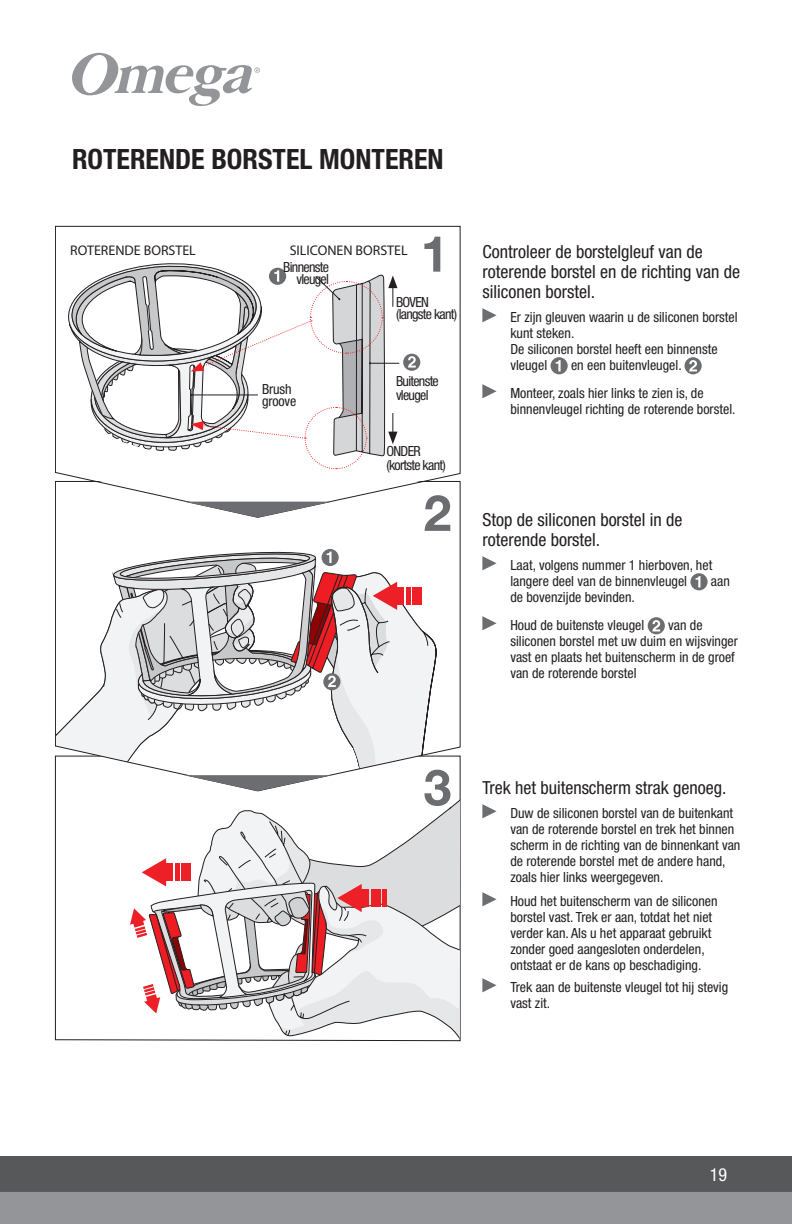
<style>
.page{position:relative;width:792px;height:1224px;background:#fff}
.page>*{position:absolute;margin:0;border:0;box-sizing:border-box;transform-origin:0 0}
.t1{font:700 condensed 28px "Helvetica Neue";color:#231f20}
.t2{font:condensed 18px/20px "Helvetica Neue LT Std";color:#231f20}
.t3{font:condensed 18px "Helvetica Neue LT Std";color:#fff}
.t4{font:condensed 14px/16px "Helvetica Neue LT Std";color:#231f20}
.t5{font:condensed 14px/14px "Helvetica Neue LT Std";letter-spacing:-.05em;color:#231f20}
.t6{font:14px "Myriad Pro";color:#231f20}
</style>
<div class="page">
<svg style="left:55px;top:226px;width:405px;height:292px"></svg>
<svg style="left:424px;top:237px;width:16px;height:35px"></svg>
<div style="left:403px;top:354px;width:17px;height:17px;background:#6c6d70;border-radius:50%"></div>
<svg style="left:408px;top:356px;width:8px;height:12px"></svg>
<svg style="left:67px;top:263px;width:332px;height:207px"></svg>
<svg style="left:184px;top:502px;width:148px;height:16px"></svg>
<svg style="left:55px;top:546px;width:405px;height:495px"></svg>
<svg style="left:72px;top:53px;width:188px;height:53px"></svg>
<div style="left:0;top:1156px;width:792px;height:36px;background:#57585a"></div>
<div style="left:0;top:1192px;width:792px;height:32px;background:#939598"></div>
<svg style="left:482px;top:308px;width:15px;height:14px"></svg>
<div style="left:551px;top:357px;width:17px;height:17px;background:#6c6d70;border-radius:50%"></div>
<svg style="left:556px;top:360px;width:5px;height:11px"></svg>
<svg style="left:685px;top:357px;width:17px;height:17px"></svg>
<svg style="left:689px;top:360px;width:8px;height:11px"></svg>
<svg style="left:482px;top:384px;width:15px;height:14px"></svg>
<svg style="left:482px;top:556px;width:15px;height:14px"></svg>
<svg style="left:690px;top:573px;width:18px;height:17px"></svg>
<svg style="left:696px;top:576px;width:4px;height:11px"></svg>
<svg style="left:482px;top:616px;width:15px;height:14px"></svg>
<svg style="left:648px;top:617px;width:17px;height:17px"></svg>
<svg style="left:652px;top:620px;width:8px;height:11px"></svg>
<svg style="left:482px;top:804px;width:15px;height:14px"></svg>
<svg style="left:482px;top:892px;width:15px;height:14px"></svg>
<svg style="left:482px;top:978px;width:15px;height:14px"></svg>
<p class="t1" style="left:72px;top:136px;width:373px">ROTERENDE BORSTEL MONTEREN</p>
<p class="t6" style="left:70px;top:242px;width:127px">ROTERENDE BORSTEL</p>
<p class="t6" style="left:290px;top:242px;width:120px">SILICONEN BORSTEL</p>
<p class="t5" style="left:283px;top:260px;width:47px;line-height:12px;text-align:right">Binnenste vleugel</p>
<p class="t4" style="left:396px;top:294px;width:34px">BOVEN</p>
<p class="t5" style="left:396px;top:307px;width:63px">(langste kant)</p>
<p class="t4" style="left:262px;top:383px;width:36px;line-height:12px">Brush groove</p>
<p class="t5" style="left:396px;top:374px;width:44px">Buitenste vleugel</p>
<p class="t4" style="left:386px;top:443px;width:36px">ONDER</p>
<p class="t5" style="left:386px;top:458px;width:61px">(kortste kant)</p>
<p class="t2" style="left:482px;top:242px;width:259px">Controleer de borstelgleuf van de roterende borstel en de richting van de siliconen borstel.</p>
<p class="t4" style="left:510px;top:309px;width:229px">Er zijn gleuven waarin u de siliconen borstel kunt steken.<br>De siliconen borstel heeft een binnenste vleugel</p>
<p class="t4" style="left:571px;top:357px;width:112px">en een buitenvleugel.</p>
<p class="t4" style="left:510px;top:385px;width:227px">Monteer, zoals hier links te zien is, de binnenvleugel richting de roterende borstel.</p>
<p class="t2" style="left:482px;top:510px;width:202px">Stop de siliconen borstel in de roterende borstel.</p>
<p class="t4" style="left:510px;top:557px;width:203px">Laat, volgens nummer 1 hierboven, het langere deel van de binnenvleugel</p>
<p class="t4" style="left:711px;top:573px;width:20px">aan</p>
<p class="t4" style="left:510px;top:589px;width:126px">de bovenzijde bevinden.</p>
<p class="t4" style="left:510px;top:617px;width:135px">Houd de buitenste vleugel</p>
<p class="t4" style="left:510px;top:617px;width:229px;text-indent:158px">van de siliconen borstel met uw duim en wijsvinger vast en plaats het buitenscherm in de groef van de roterende borstel</p>
<p class="t2" style="left:482px;top:778px;width:246px">Trek het buitenscherm strak genoeg.</p>
<p class="t4" style="left:510px;top:805px;width:232px">Duw de siliconen borstel van de buitenkant van de roterende borstel en trek het binnen scherm in de richting van de binnenkant van de roterende borstel met de andere hand, zoals hier links weergegeven.</p>
<p class="t4" style="left:510px;top:893px;width:209px">Houd het buitenscherm van de siliconen borstel vast. Trek er aan, totdat het niet verder kan. Als u het apparaat gebruikt zonder goed aangesloten onderdelen, ontstaat er de kans op beschadiging.</p>
<p class="t4" style="left:510px;top:979px;width:219px">Trek aan de buitenste vleugel tot hij stevig vast zit.</p>
<p class="t3" style="left:710px;top:1164px;width:19px">19</p>
</div>
